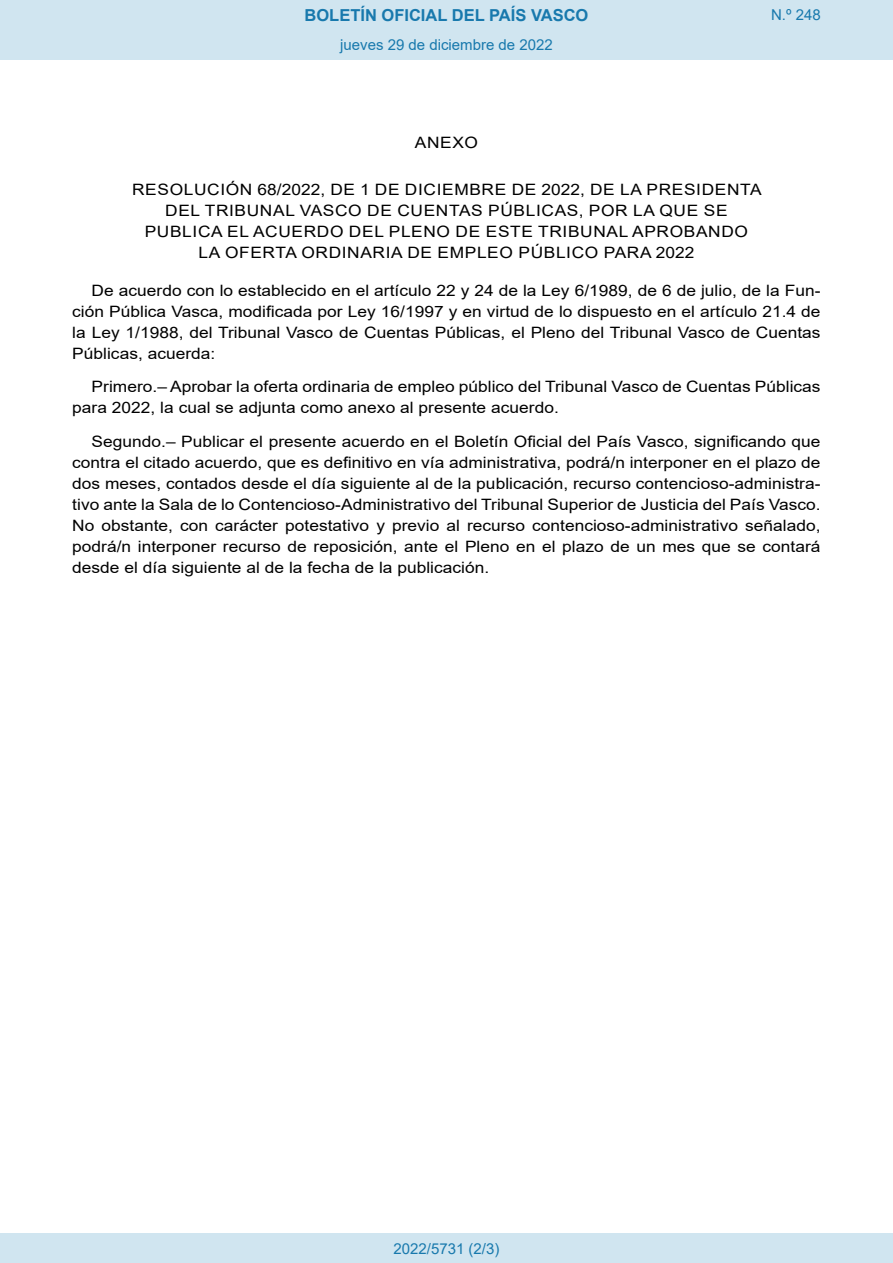
<style>
.page{position:relative;width:893px;height:1263px;background:#fff}
.page>*{position:absolute;margin:0;border:0;box-sizing:border-box;transform-origin:0 0}
.t1{font:700 16.5px "Arial";color:#1879ad}
.BOPVDetalle{font:15.6px/21px "Arial";color:#000;text-align:justify;scale:1.11 1}
.BOPVClave{font:15.6px/21px "Arial";letter-spacing:.035em;color:#000;text-align:center;scale:1.11 1}
.Paginacion_Centro{font:15px "Arial";color:#1879ad}
</style>
<div class="page">
<div style="left:0;top:0;width:893px;height:60px;background:#d0e5f0"></div>
<div style="left:0;top:1233px;width:893px;height:30px;background:#d0e5f0"></div>
<p class="t1" style="left:305px;top:3px;width:285px">BOLETÍN OFICIAL DEL PAÍS VASCO</p>
<p class="Paginacion_Centro" style="left:340px;top:35px;width:214px">jueves 29 de diciembre de 2022</p>
<p class="Paginacion_Centro" style="left:771px;top:5px;width:51px">N.º 248</p>
<p class="BOPVClave" style="left:415px;top:132px;width:58px">ANEXO</p>
<p class="BOPVClave" style="left:132px;top:179px;width:569px">RESOLUCIÓN 68/2022, DE 1 DE DICIEMBRE DE 2022, DE LA PRESIDENTA DEL TRIBUNAL VASCO DE CUENTAS PÚBLICAS, POR LA QUE SE PUBLICA EL ACUERDO DEL PLENO DE ESTE TRIBUNAL APROBANDO<br>LA OFERTA ORDINARIA DE EMPLEO PÚBLICO PARA 2022</p>
<p class="BOPVDetalle" style="left:72px;top:280px;width:676px;text-indent:19px">De acuerdo con lo establecido en el artículo 22 y 24 de la Ley 6/1989, de 6 de julio, de la Fun&shy;ción Pública Vasca, modificada por Ley 16/1997 y en virtud de lo dispuesto en el artículo 21.4 de la Ley 1/1988, del Tribunal Vasco de Cuentas Públicas, el Pleno del Tribunal Vasco de Cuentas Públicas, acuerda:</p>
<p class="BOPVDetalle" style="left:72px;top:376px;width:676px;text-indent:19px">Primero.– Aprobar la oferta ordinaria de empleo público del Tribunal Vasco de Cuentas Públicas para 2022, la cual se adjunta como anexo al presente acuerdo.</p>
<p class="BOPVDetalle" style="left:72px;top:431px;width:676px;text-indent:19px">Segundo.– Publicar el presente acuerdo en el Boletín Oficial del País Vasco, significando que contra el citado acuerdo, que es definitivo en vía administrativa, podrá/n interponer en el plazo de dos meses, contados desde el día siguiente al de la publicación, recurso contencioso-administra&shy;tivo ante la Sala de lo Contencioso-Administrativo del Tribunal Superior de Justicia del País Vasco.<br>No obstante, con carácter potestativo y previo al recurso contencioso-administrativo señalado, podrá/n interponer recurso de reposición, ante el Pleno en el plazo de un mes que se contará desde el día siguiente al de la fecha de la publicación.</p>
<p class="Paginacion_Centro" style="left:393px;top:1238px;width:107px">2022/5731 (2/3)</p>
</div>
